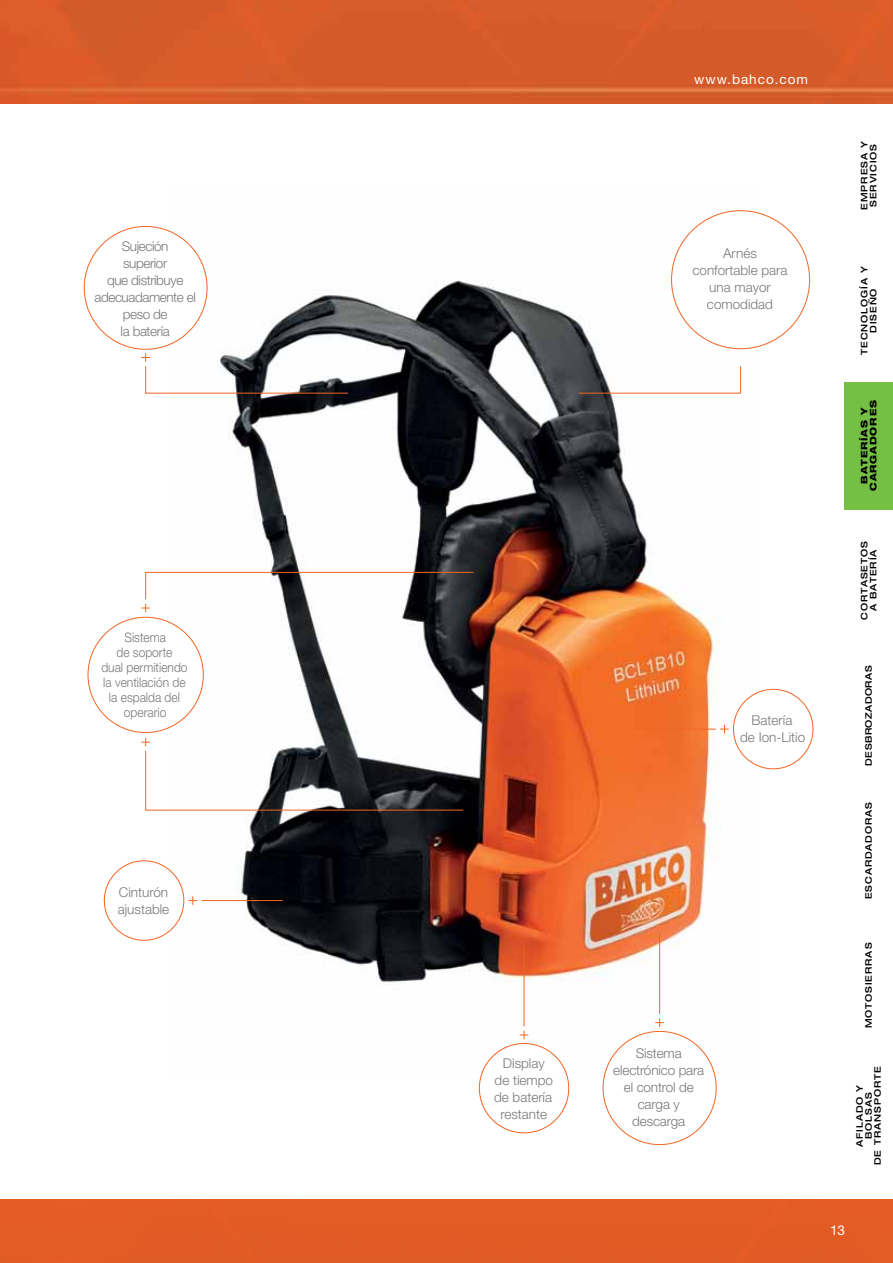
<style>
.page{position:relative;width:893px;height:1263px;background:#fff}
.page>*{position:absolute;margin:0;border:0;box-sizing:border-box;transform-origin:0 0}
.t1{font:300 13.5px/16.8px "Helvetica Neue LT Std";letter-spacing:-.01em;color:#77787b;text-align:center}
.t2{font:300 13.5px/16.8px "Helvetica Neue LT Std";letter-spacing:-.03em;color:#77787b;text-align:center}
.t3{font:13.5px "Helvetica Neue LT Std";letter-spacing:.075em;color:#fff}
.t4{font:300 13.05px/15px "Helvetica Neue LT Std";color:#77787b;text-align:center;scale:.92 1}
.t5{font:500 expanded 9px/9px "Helvetica Neue LT Std";letter-spacing:.1em;color:#000;text-align:center}
.t6{font:800 expanded 9px/9px "Helvetica Neue LT Std";letter-spacing:.1em;color:#000;text-align:center}
.t7{font:500 expanded 9px "Helvetica Neue LT Std";letter-spacing:.05em;color:#000}
</style>
<div class="page">
<img style="left:0;top:0;width:893px;height:103px">
<div style="left:0;top:1199px;width:893px;height:64px;background:#e25c25"></div>
<img style="left:168px;top:210px;width:591px;height:863px">
<div style="left:845px;top:382px;width:48px;height:127px;background:#75c044"></div>
<svg style="left:141px;top:738px;width:323px;height:72px"></svg>
<svg style="left:141px;top:572px;width:333px;height:40px"></svg>
<svg style="left:141px;top:353px;width:208px;height:41px"></svg>
<hr style="left:635px;top:729px;width:81px;height:1px;background:#f26522">
<svg style="left:720px;top:725px;width:9px;height:8px"></svg>
<hr style="left:201px;top:900px;width:82px;height:1px;background:#f26522">
<svg style="left:189px;top:896px;width:8px;height:9px"></svg>
<hr style="left:524px;top:945px;width:1px;height:81px;background:#f26522">
<svg style="left:520px;top:1031px;width:8px;height:8px"></svg>
<hr style="left:659px;top:933px;width:1px;height:81px;background:#f26522">
<svg style="left:655px;top:1018px;width:9px;height:9px"></svg>
<div style="left:88px;top:617px;width:115px;height:115px;background:#fff;border-radius:50%"></div>
<div style="left:84px;top:226px;width:123px;height:123px;background:#fff;border-radius:50%"></div>
<div style="left:733px;top:689px;width:80px;height:80px;background:#fff;border-radius:50%"></div>
<div style="left:733px;top:689px;width:80px;height:80px;border:1px solid #f26522;border-radius:50%"></div>
<div style="left:104px;top:861px;width:80px;height:79px;background:#fff;border-radius:50%"></div>
<div style="left:104px;top:860px;width:80px;height:80px;border:1px solid #f26522;border-radius:50%"></div>
<div style="left:479px;top:1043px;width:90px;height:90px;background:#fff;border-radius:50%"></div>
<div style="left:603px;top:1031px;width:113px;height:113px;background:#fff;border-radius:50%"></div>
<div style="left:671px;top:211px;width:139px;height:138px;background:#fff;border-radius:50%"></div>
<svg style="left:578px;top:366px;width:163px;height:28px"></svg>
<p class="t2" style="left:94px;top:238px;width:103px">Sujeción<br>superior<br>que distribuye adecuadamente el peso de<br>la batería</p>
<p class="t4" style="left:101px;top:630px;width:95px">Sistema<br>de soporte<br>dual permitiendo la ventilación de la espalda del operario</p>
<p class="t1" style="left:118px;top:883px;width:53px;text-align:left">Cinturón ajustable</p>
<p class="t3" style="left:694px;top:71px;width:115px">www.bahco.com</p>
<p class="t1" style="left:692px;top:244px;width:97px">Arnés confortable para una mayor comodidad</p>
<p class="t1" style="left:740px;top:711px;width:67px">Batería<br>de Ion-Litio</p>
<p class="t1" style="left:494px;top:1055px;width:61px">Display de tiempo de batería restante</p>
<p class="t1" style="left:613px;top:1045px;width:93px">Sistema electrónico para el control de carga y descarga</p>
<p class="t5" style="left:859px;top:210px;width:70px;rotate:-90deg">Empresa y servicios</p>
<p class="t5" style="left:859px;top:355px;width:91px;rotate:-90deg">Tecnología y diseño</p>
<p class="t6" style="left:859px;top:491px;width:92px;rotate:-90deg">Baterías y cargadores</p>
<p class="t5" style="left:859px;top:620px;width:80px;rotate:-90deg">Cortasetos a batería</p>
<p class="t7" style="left:863px;top:766px;width:102px;rotate:-90deg">Desbrozadoras</p>
<p class="t5" style="left:864px;top:899px;width:99px;rotate:-90deg">Escardadoras</p>
<p class="t5" style="left:864px;top:1028px;width:87px;rotate:-90deg">Motosierras</p>
<p class="t5" style="left:855px;top:1165px;width:100px;rotate:-90deg">Afilado y bolsas<br>de transporte</p>
<p class="t3" style="left:830px;top:1222px;width:17px">13</p>
</div>
